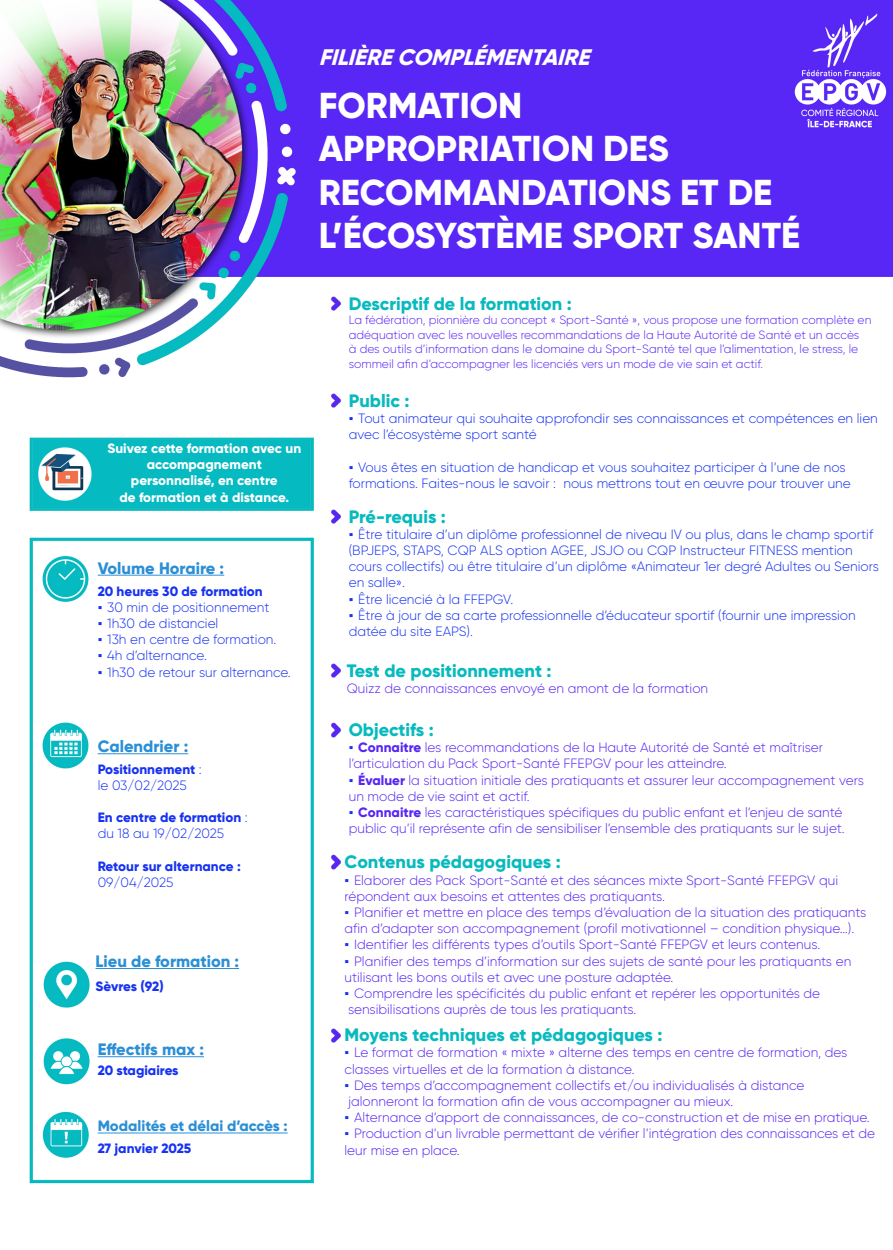
<style>
.page{position:relative;width:893px;height:1250px;background:#fff}
.page>*{position:absolute;margin:0;border:0;box-sizing:border-box;transform-origin:0 0}
.t1{font:800 36px/43.2px "Gilroy";color:#fff}
.t2{font:italic 800 22.5px "Gilroy";color:#fff}
.t3{font:800 18px "Gilroy";color:#08babe}
.t4{font:800 16.5px "Gilroy";color:#2b8fd6}
.t5{font:800 15px "Gilroy";color:#2b8fd6}
.t6{font:300 13.5px/16.2px "Gilroy";color:#5826f4}
.t7{font:300 13.5px/16.2px "Gilroy";color:#1732f3}
.t8{font:800 13.5px/16.2px "Gilroy";color:#1732f3}
.t9{font:800 13.5px/16.2px "Gilroy";color:#fff;text-align:center}
.t10{font:300 12px/14.4px "Gilroy";color:#5826f4}
.s1{font-family:"Verdana";font-weight:400}
.s2{font-weight:300}
.s3{font-family:"Verdana";font-weight:400;color:#1732f3}
.s4{font-weight:800}
</style>
<div class="page">
<img style="left:0;top:0;width:893px;height:1184px">
<hr style="left:98px;top:575px;width:126px;height:1px;background:#2b8fd6">
<hr style="left:96px;top:968px;width:143px;height:1px;background:#2b8fd6">
<hr style="left:98px;top:753px;width:90px;height:1px;background:#2b8fd6">
<hr style="left:98px;top:1056px;width:106px;height:1px;background:#2b8fd6">
<hr style="left:98px;top:1133px;width:190px;height:1px;background:#2b8fd6">
<img style="left:328px;top:296px;width:16px;height:16px">
<img style="left:328px;top:392px;width:16px;height:17px">
<img style="left:328px;top:508px;width:16px;height:16px">
<img style="left:328px;top:662px;width:16px;height:17px">
<img style="left:328px;top:722px;width:16px;height:16px">
<img style="left:328px;top:854px;width:16px;height:16px">
<img style="left:328px;top:1027px;width:16px;height:16px">
<p class="t2" style="left:319px;top:43px;width:279px">FILIÈRECOMPLÉMENTAIRE</p>
<p class="t1" style="left:319px;top:84px;width:205px">FORMATION</p>
<p class="t1" style="left:319px;top:127px;width:455px">APPROPRIATION DES<br>RECOMMANDATIONS ET DE</p>
<p class="t1" style="left:319px;top:213px;width:483px">L’ÉCOSYSTÈME SPORT SANTÉ</p>
<p class="t9" style="left:107px;top:440px;width:195px">Suivez cette formation avec un accompagnement</p>
<p class="t9" style="left:119px;top:472px;width:171px">personnalisé, en centre<br>de formation et à distance.</p>
<p class="t4" style="left:98px;top:557px;width:128px">Volume Horaire :</p>
<p class="t8" style="left:98px;top:583px;width:167px">20 heures 30 de formation</p>
<p class="t7" style="left:98px;top:599px;width:173px"><span class="s1">▪</span> 30 min de positionnement</p>
<p class="t7" style="left:98px;top:615px;width:122px"><span class="s1">▪</span> 1h30 de distanciel</p>
<p class="t7" style="left:98px;top:631px;width:180px"><span class="s1">▪</span> 13h en centre de formation.</p>
<p class="t7" style="left:98px;top:647px;width:111px"><span class="s1">▪</span> 4h d’alternance.</p>
<p class="t7" style="left:98px;top:664px;width:195px"><span class="s1">▪</span> 1h30 de retour sur alternance.</p>
<p class="t4" style="left:98px;top:736px;width:92px">Calendrier :</p>
<p class="t8" style="left:98px;top:761px;width:106px">Positionnement <span class="s2">:</span></p>
<p class="t7" style="left:98px;top:777px;width:91px">le 03/02/2025</p>
<p class="t8" style="left:98px;top:809px;width:151px">En centre de formation <span class="s2">: du 18 au 19/02/2025</span></p>
<p class="t8" style="left:98px;top:858px;width:145px">Retour sur alternance :</p>
<p class="t7" style="left:98px;top:874px;width:77px">09/04/2025</p>
<p class="t4" style="left:96px;top:951px;width:145px">Lieu de formation :</p>
<p class="t8" style="left:96px;top:978px;width:70px">Sèvres (92)</p>
<p class="t4" style="left:98px;top:1039px;width:108px">Effectifs max :</p>
<p class="t8" style="left:98px;top:1062px;width:82px">20 stagiaires</p>
<p class="t5" style="left:98px;top:1117px;width:192px">Modalités et délai d’accès :</p>
<p class="t8" style="left:98px;top:1140px;width:95px">27 janvier 2025</p>
<p class="t3" style="left:349px;top:292px;width:225px">Descriptif de la formation :</p>
<p class="t10" style="left:349px;top:313px;width:524px">La fédération, pionnière du concept « Sport-Santé », vous propose une formation complète en adéquation avec les nouvelles recommandations de la Haute Autorité de Santé et un accès<br>à des outils d’information dans le domaine du Sport-Santé tel que l’alimentation, le stress, le sommeil afin d’accompagner les licenciés vers un mode de vie sain et actif.</p>
<p class="t3" style="left:349px;top:389px;width:62px">Public :</p>
<p class="t7" style="left:349px;top:410px;width:531px"><span class="s1">▪</span> Tout animateur qui souhaite approfondir ses connaissances et compétences en lien avec l’écosystème sport santé</p>
<p class="t7" style="left:349px;top:459px;width:503px"><span class="s1">▪</span> Vous êtes en situation de handicap et vous souhaitez participer à l’une de nos formations. Faites-nous le savoir : nous mettrons tout en œuvre pour trouver une</p>
<p class="t3" style="left:349px;top:505px;width:99px">Pré-requis :</p>
<p class="t7" style="left:349px;top:526px;width:532px"><span class="s1">▪</span> Être titulaire d’un diplôme professionnel de niveau IV ou plus, dans le champ sportif (BPJEPS, STAPS, CQP ALS option AGEE, JSJO ou CQP Instructeur FITNESS mention cours collectifs) ou être titulaire d’un diplôme «Animateur 1er degré Adultes ou Seniors en salle».</p>
<p class="t7" style="left:349px;top:591px;width:166px"><span class="s1">▪</span> Être licencié à la FFEPGV.</p>
<p class="t7" style="left:349px;top:607px;width:508px"><span class="s1">▪</span> Être à jour de sa carte professionnelle d’éducateur sportif (fournir une impression datée du site EAPS).</p>
<p class="t3" style="left:347px;top:660px;width:206px">Test de positionnement :</p>
<p class="t6" style="left:347px;top:680px;width:363px">Quizz de connaissances envoyé en amont de la formation</p>
<p class="t3" style="left:349px;top:718px;width:87px">Objectifs :</p>
<p class="t6" style="left:349px;top:739px;width:476px"><span class="s3">▪</span> <span class="s4">Connaitre</span> les recommandations de la Haute Autorité de Santé et maîtriser</p>
<p class="t6" style="left:349px;top:755px;width:379px">l’articulation du Pack Sport-Santé FFEPGV pour les atteindre.</p>
<p class="t6" style="left:349px;top:772px;width:517px"><span class="s3">▪</span> <span class="s4">Évaluer</span> la situation initiale des pratiquants et assurer leur accompagnement vers un mode de vie saint et actif.</p>
<p class="t6" style="left:349px;top:804px;width:495px"><span class="s3">▪</span> <span class="s4">Connaitre</span> les caractéristiques spécifiques du public enfant et l’enjeu de santé</p>
<p class="t6" style="left:349px;top:820px;width:497px">public qu’il représente afin de sensibiliser l’ensemble des pratiquants sur le sujet.</p>
<p class="t3" style="left:344px;top:851px;width:218px">Contenus pédagogiques :</p>
<p class="t6" style="left:344px;top:871px;width:495px"><span class="s3">▪</span> Elaborer des Pack Sport-Santé et des séances mixte Sport-Santé FFEPGV qui</p>
<p class="t6" style="left:344px;top:888px;width:322px">répondent aux besoins et attentes des pratiquants.</p>
<p class="t6" style="left:344px;top:904px;width:523px"><span class="s3">▪</span> Planifier et mettre en place des temps d’évaluation de la situation des pratiquants afin d’adapter son accompagnement (profil motivationnel – condition physique…).</p>
<p class="t6" style="left:344px;top:936px;width:477px"><span class="s3">▪</span> Identifier les différents types d’outils Sport-Santé FFEPGV et leurs contenus.</p>
<p class="t6" style="left:344px;top:952px;width:508px"><span class="s3">▪</span> Planifier des temps d’information sur des sujets de santé pour les pratiquants en utilisant les bons outils et avec une posture adaptée.</p>
<p class="t6" style="left:344px;top:985px;width:477px"><span class="s3">▪</span> Comprendre les spécificités du public enfant et repérer les opportunités de</p>
<p class="t6" style="left:348px;top:1001px;width:290px">sensibilisations auprès de tous les pratiquants.</p>
<p class="t3" style="left:344px;top:1024px;width:320px">Moyens techniques et pédagogiques :</p>
<p class="t6" style="left:344px;top:1044px;width:504px"><span class="s3">▪</span> Le format de formation « mixte » alterne des temps en centre de formation, des classes virtuelles et de la formation à distance.</p>
<p class="t6" style="left:344px;top:1077px;width:461px"><span class="s3">▪</span> Des temps d’accompagnement collectifs et/ou individualisés à distance</p>
<p class="t6" style="left:348px;top:1093px;width:387px">jalonneront la formation afin de vous accompagner au mieux.</p>
<p class="t6" style="left:344px;top:1109px;width:527px"><span class="s3">▪</span> Alternance d’apport de connaissances, de co-construction et de mise en pratique.</p>
<p class="t6" style="left:344px;top:1125px;width:532px"><span class="s3">▪</span> Production d’un livrable permettant de vérifier l’intégration des connaissances et de leur mise en place.</p>
</div>
